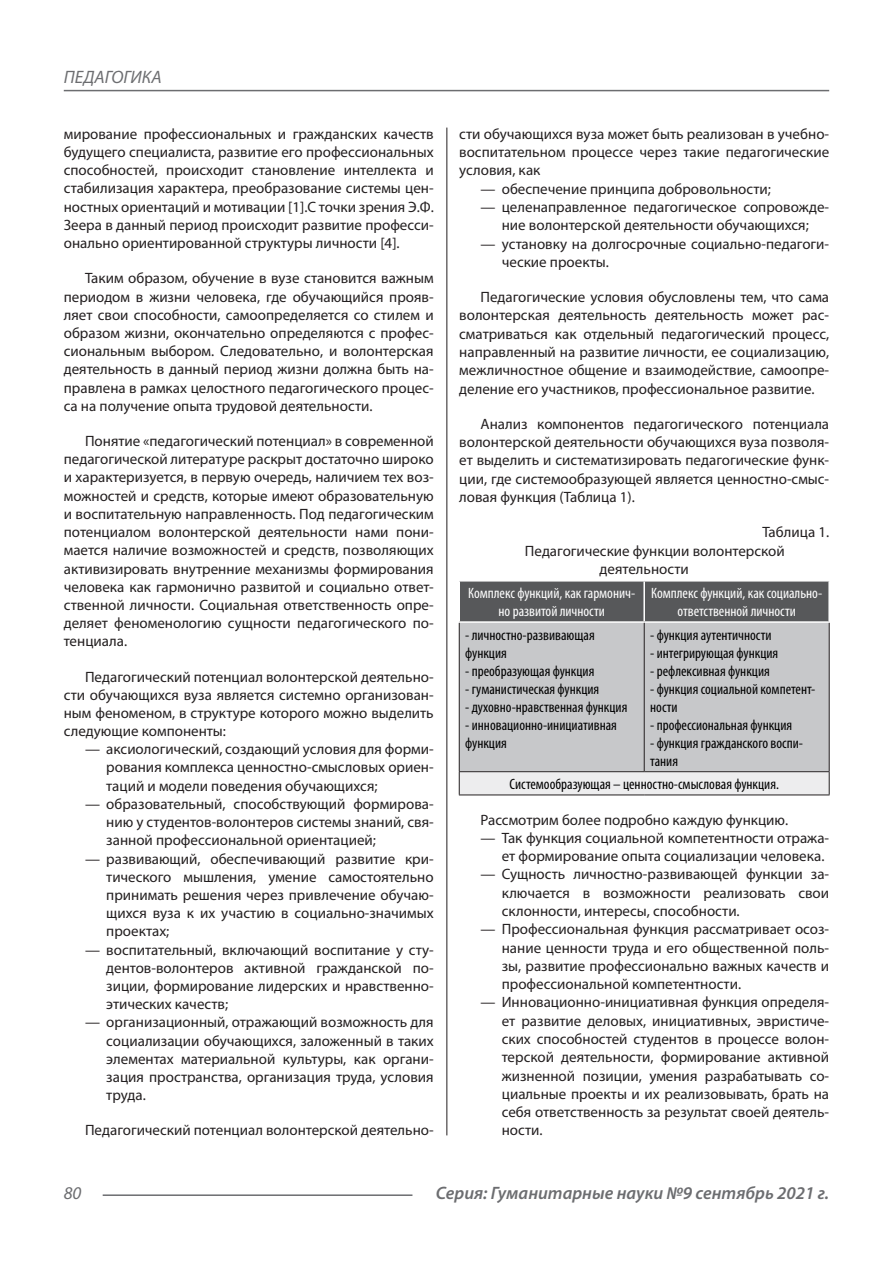
<style>
.page{position:relative;width:893px;height:1263px;background:#fff}
.page>*{position:absolute;margin:0;border:0;box-sizing:border-box;transform-origin:0 0}
.t1{font:italic 600 18px "Myriad Pro";color:#6c6d70}
.t2{font:italic 18px "Myriad Pro";color:#6c6d70}
.Статья_текст{font:15px/18.1px "Myriad Pro";color:#231f20;text-align:justify}
.Таблица_Строка{font:condensed 15px/18px "Myriad Pro";color:#000}
.Таблица_Заголовок_Яч{font:condensed 15px/18px "Myriad Pro";color:#fff;text-align:center}
</style>
<div class="page">
<hr style="left:446px;top:128px;width:1px;height:1007px;background:#231f20">
<hr style="left:103px;top:1194px;width:309px;height:2px;background:#6c6d70">
<hr style="left:64px;top:90px;width:765px;height:1px;background:#6c6d70">
<div style="left:460px;top:581px;width:368px;height:40px;background:#57585a"></div>
<div style="left:460px;top:623px;width:369px;height:148px;background:#c7c8ca"></div>
<div style="left:459px;top:772px;width:370px;height:23px;background:#ededee"></div>
<hr style="left:643px;top:581px;width:2px;height:40px;background:#fff">
<hr style="left:459px;top:623px;width:1px;height:148px;background:#231f20">
<hr style="left:644px;top:623px;width:1px;height:148px;background:#231f20">
<hr style="left:829px;top:623px;width:1px;height:148px;background:#231f20">
<hr style="left:459px;top:771px;width:185px;height:1px;background:#231f20">
<svg style="left:459px;top:772px;width:1px;height:22px"></svg>
<hr style="left:644px;top:771px;width:186px;height:1px;background:#231f20">
<svg style="left:829px;top:772px;width:1px;height:22px"></svg>
<hr style="left:459px;top:794px;width:185px;height:1px;background:#231f20">
<hr style="left:644px;top:794px;width:186px;height:1px;background:#231f20">
<p class="t2" style="left:64px;top:66px;width:100px">ПЕДАГОГИКА</p>
<p class="Статья_текст" style="left:64px;top:124px;width:371px">мирование профессиональных и гражданских качеств будущего специалиста, развитие его профессиональных способностей, происходит становление интеллекта и стабилизация характера, преобразование системы цен&shy;ностных ориентаций и мотивации [1].С точки зрения Э.Ф.<br>Зеера в данный период происходит развитие професси&shy;онально ориентированной структуры личности [4].</p>
<p class="Статья_текст" style="left:64px;top:269px;width:371px;text-indent:21px">Таким образом, обучение в вузе становится важным периодом в жизни человека, где обучающийся прояв&shy;ляет свои способности, самоопределяется со стилем и образом жизни, окончательно определяются с профес&shy;сиональным выбором. Следовательно, и волонтерская деятельность в данный период жизни должна быть на&shy;правлена в рамках целостного педагогического процес&shy;са на получение опыта трудовой деятельности.</p>
<p class="Статья_текст" style="left:64px;top:432px;width:371px;text-indent:21px">Понятие «педагогический потенциал» в современной педагогической литературе раскрыт достаточно широко и характеризуется, в первую очередь, наличием тех воз&shy;можностей и средств, которые имеют образовательную и воспитательную направленность. Под педагогическим потенциалом волонтерской деятельности нами пони&shy;мается наличие возможностей и средств, позволяющих активизировать внутренние механизмы формирования человека как гармонично развитой и социально ответ&shy;ственной личности. Социальная ответственность опре&shy;деляет феноменологию сущности педагогического по&shy;тенциала.</p>
<p class="Статья_текст" style="left:64px;top:667px;width:371px;text-indent:21px">Педагогический потенциал волонтерской деятельно&shy;сти обучающихся вуза является системно организован&shy;ным феноменом, в структуре которого можно выделить следующие компоненты:</p>
<p class="Статья_текст" style="left:106px;top:740px;width:329px;text-indent:-21px">— аксиологический, создающий условия для форми&shy;рования комплекса ценностно-смысловых ориен&shy;таций и модели поведения обучающихся;</p>
<p class="Статья_текст" style="left:106px;top:794px;width:329px;text-indent:-21px">— образовательный, способствующий формирова&shy;нию у студентов-волонтеров системы знаний, свя&shy;занной профессиональной ориентацией;</p>
<p class="Статья_текст" style="left:106px;top:849px;width:329px;text-indent:-21px">— развивающий, обеспечивающий развитие кри&shy;тического мышления, умение самостоятельно принимать решения через привлечение обучаю&shy;щихся вуза к их участию в социально-значимых проектах;</p>
<p class="Статья_текст" style="left:106px;top:940px;width:329px;text-indent:-21px">— воспитательный, включающий воспитание у сту&shy;дентов-волонтеров активной гражданской по&shy;зиции, формирование лидерских и нравственно&shy;этических качеств;</p>
<p class="Статья_текст" style="left:106px;top:1013px;width:329px;text-indent:-21px">— организационный, отражающий возможность для социализации обучающихся, заложенный в таких элементах материальной культуры, как органи&shy;зация пространства, организация труда, условия труда.</p>
<p class="Статья_текст" style="left:85px;top:1121px;width:350px">Педагогический потенциал волонтерской деятельно-</p>
<p class="Статья_текст" style="left:459px;top:124px;width:371px">сти обучающихся вуза может быть реализован в учебно&shy;воспитательном процессе через такие педагогические условия, как</p>
<p class="Статья_текст" style="left:480px;top:179px;width:292px">— обеспечение принципа добровольности;</p>
<p class="Статья_текст" style="left:480px;top:198px;width:350px;text-align:center">— целенаправленное педагогическое сопровожде&shy;ние волонтерской деятельности обучающихся;</p>
<p class="Статья_текст" style="left:502px;top:234px;width:329px;text-indent:-21px">— установку на долгосрочные социально-педагоги&shy;ческие проекты.</p>
<p class="Статья_текст" style="left:459px;top:288px;width:371px;text-indent:21px">Педагогические условия обусловлены тем, что сама волонтерская деятельность деятельность может рас&shy;сматриваться как отдельный педагогический процесс, направленный на развитие личности, ее социализацию, межличностное общение и взаимодействие, самоопре&shy;деление его участников, профессиональное развитие.</p>
<p class="Статья_текст" style="left:459px;top:414px;width:371px;text-indent:21px">Анализ компонентов педагогического потенциала волонтерской деятельности обучающихся вуза позволя&shy;ет выделить и систематизировать педагогические функ&shy;ции, где системообразующей является ценностно-смыс&shy;ловая функция (Таблица 1).</p>
<p class="Статья_текст" style="left:762px;top:523px;width:68px">Таблица 1.</p>
<p class="Статья_текст" style="left:600px;top:541px;width:187px;text-indent:-75px">Педагогические функции волонтерской деятельности</p>
<p class="Таблица_Заголовок_Яч" style="left:468px;top:584px;width:168px">Комплекс функций, как гармонич&shy;но развитой личности</p>
<p class="Таблица_Заголовок_Яч" style="left:651px;top:584px;width:172px">Комплекс функций, как социально&shy;ответственной личности</p>
<p class="Таблица_Строка" style="left:465px;top:625px;width:131px">- личностно-развивающая функция</p>
<p class="Таблица_Строка" style="left:465px;top:661px;width:131px">- преобразующая функция</p>
<p class="Таблица_Строка" style="left:465px;top:679px;width:136px">- гуманистическая функция</p>
<p class="Таблица_Строка" style="left:465px;top:697px;width:164px">- духовно-нравственная функция</p>
<p class="Таблица_Строка" style="left:465px;top:715px;width:153px">- инновационно-инициативная функция</p>
<p class="Таблица_Строка" style="left:650px;top:625px;width:123px">- функция аутентичности</p>
<p class="Таблица_Строка" style="left:650px;top:643px;width:130px">- интегрирующая функция</p>
<p class="Таблица_Строка" style="left:650px;top:661px;width:121px">- рефлексивная функция</p>
<p class="Таблица_Строка" style="left:650px;top:679px;width:167px">- функция социальной компетент&shy;ности</p>
<p class="Таблица_Строка" style="left:650px;top:715px;width:143px">- профессиональная функция</p>
<p class="Таблица_Строка" style="left:650px;top:733px;width:154px">- функция гражданского воспи&shy;тания</p>
<p class="Таблица_Строка" style="left:509px;top:775px;width:271px">Системообразующая – ценностно-смысловая функция.</p>
<p class="Статья_текст" style="left:480px;top:810px;width:309px">Рассмотрим более подробно каждую функцию.</p>
<p class="Статья_текст" style="left:502px;top:828px;width:329px;text-indent:-21px">— Так функция социальной компетентности отража&shy;ет формирование опыта социализации человека.</p>
<p class="Статья_текст" style="left:502px;top:865px;width:329px;text-indent:-21px">— Сущность личностно-развивающей функции за&shy;ключается в возможности реализовать свои склонности, интересы, способности.</p>
<p class="Статья_текст" style="left:502px;top:920px;width:329px;text-indent:-21px">— Профессиональная функция рассматривает осоз&shy;нание ценности труда и его общественной поль&shy;зы, развитие профессионально важных качеств и профессиональной компетентности.</p>
<p class="Статья_текст" style="left:502px;top:993px;width:329px;text-indent:-21px">— Инновационно-инициативная функция определя&shy;ет развитие деловых, инициативных, эвристиче&shy;ских способностей студентов в процессе волон&shy;терской деятельности, формирование активной жизненной позиции, умения разрабатывать со&shy;циальные проекты и их реализовывать, брать на себя ответственность за результат своей деятель&shy;ности.</p>
<p class="t2" style="left:64px;top:1182px;width:19px">80</p>
<p class="t1" style="left:436px;top:1182px;width:395px">Серия: Гуманитарные науки №9 сентябрь 2021 г.</p>
</div>
